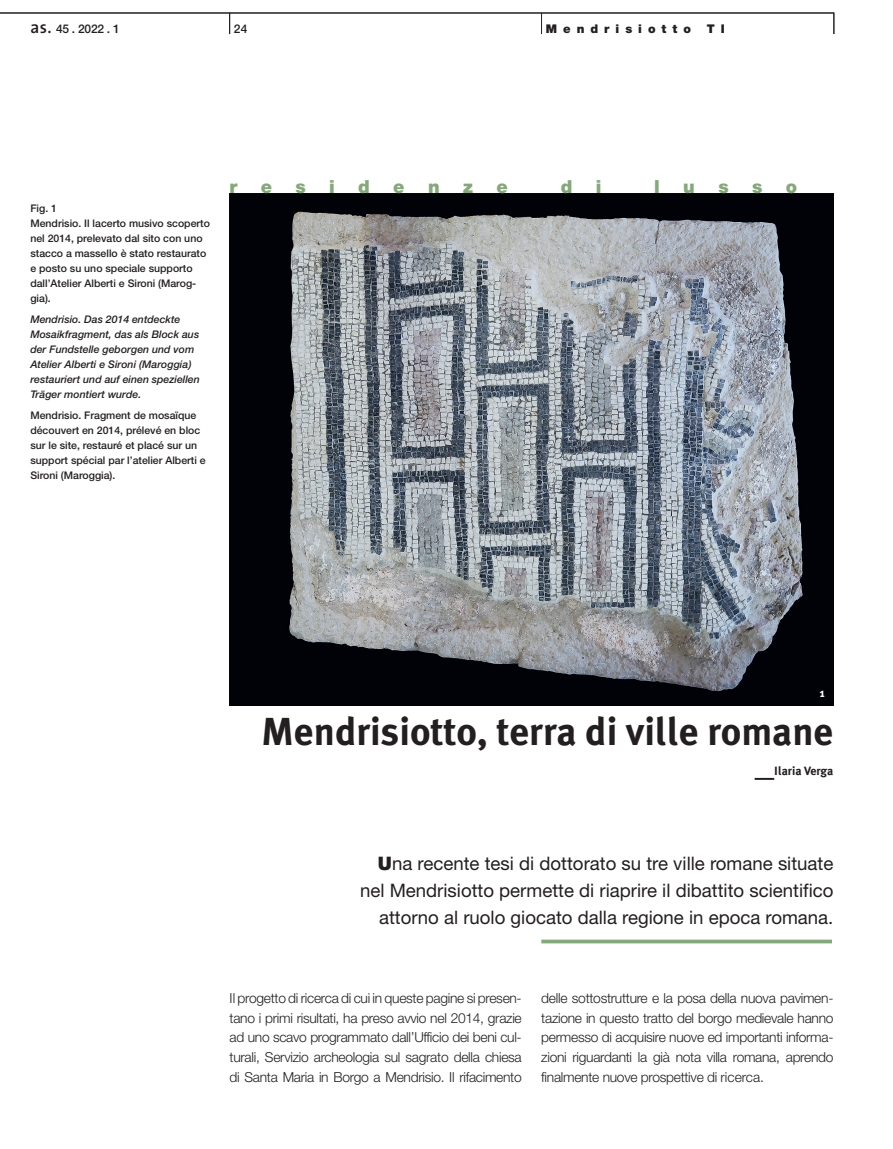
<style>
.page{position:relative;width:893px;height:1149px;background:#fff}
.page>*{position:absolute;margin:0;border:0;box-sizing:border-box;transform-origin:0 0}
.TITRE-chapitre-FR{font:700 39px "Meta Plus";color:#231f20}
.TITTRE-chapitre-aute{font:700 39px "Meta Plus";color:#231f20}
.CHAPÔ{font:18.6px/27px "Helvetica Neue LT Std";color:#231f20;text-align:right}
.TITRE-intro-image{font:900 18px "Helvetica Neue LT Std";color:#84a979}
.TEXTE-It-9_2{font:300 13.8px/19.8px "Helvetica Neue LT Std";letter-spacing:-.02em;color:#231f20;text-align:justify}
.t1{font:500 12px "Helvetica Neue LT Std";letter-spacing:-.02em;color:#231f20}
.t2{font:900 12px "Helvetica Neue LT Std";letter-spacing:.5em;color:#231f20}
.TITTRE-chapitre-aute-2{font:700 12px "Meta Plus";color:#231f20}
.No_PHOTO{font:700 12px "Meta Plus";color:#fff}
.LEGENDE-de{font:italic 500 10.5px/15px "Helvetica Neue LT Std";color:#231f20}
.LEGENDE-It{font:500 10.5px/15px "Helvetica Neue LT Std";color:#231f20}
.LEGENDES-fr{font:500 10.5px/15px "Helvetica Neue LT Std";color:#231f20}
.s1{font-family:"The Sans";font-weight:600;font-size:17.25px}
.s2{font-weight:900}
</style>
<div class="page">
<svg style="left:541px;top:939px;width:291px;height:4px"></svg>
<hr style="left:0;top:13px;width:834px;height:1px;background:#231f20">
<svg style="left:229px;top:14px;width:1px;height:20px"></svg>
<svg style="left:541px;top:14px;width:1px;height:20px"></svg>
<svg style="left:834px;top:13px;width:1px;height:21px"></svg>
<img style="left:230px;top:193px;width:603px;height:512px">
<p class="t1" style="left:30px;top:22px;width:91px"><span class="s1">as.</span> 45 . 2022 . 1</p>
<p class="t1" style="left:234px;top:22px;width:15px">24</p>
<p class="t2" style="left:546px;top:22px;width:147px">Mendrisiotto</p>
<p class="t2" style="left:707px;top:22px;width:20px">T I</p>
<p class="LEGENDE-It" style="left:30px;top:200px;width:28px">Fig. 1</p>
<p class="LEGENDE-It" style="left:30px;top:215px;width:181px">Mendrisio. Il lacerto musivo scoperto nel 2014, prelevato dal sito con uno stacco a massello è stato restaurato e posto su uno speciale supporto dall’Atelier Alberti e Sironi (Marog&shy;gia).</p>
<p class="LEGENDE-de" style="left:30px;top:311px;width:171px">Mendrisio. Das 2014 entdeckte<br>Mosaikfragment, das als Block aus der Fundstelle geborgen und vom<br>Atelier Alberti e Sironi (Maroggia) restauriert und auf einen speziellen<br>Träger montiert wurde.</p>
<p class="LEGENDES-fr" style="left:30px;top:407px;width:177px">Mendrisio. Fragment de mosaïque découvert en 2014, prélevé en bloc sur le site, restauré et placé sur un support spécial par l’atelier Alberti e<br>Sironi (Maroggia).</p>
<p class="TITRE-intro-image" style="left:230px;top:176px;width:9px">r</p>
<p class="TITRE-intro-image" style="left:261px;top:176px;width:13px">e</p>
<p class="TITRE-intro-image" style="left:295px;top:176px;width:12px">s</p>
<p class="TITRE-intro-image" style="left:329px;top:176px;width:7px">i</p>
<p class="TITRE-intro-image" style="left:358px;top:176px;width:13px">d</p>
<p class="TITRE-intro-image" style="left:393px;top:176px;width:13px">e</p>
<p class="TITRE-intro-image" style="left:428px;top:176px;width:13px">n</p>
<p class="TITRE-intro-image" style="left:463px;top:176px;width:12px">z</p>
<p class="TITRE-intro-image" style="left:496px;top:176px;width:13px">e</p>
<p class="TITRE-intro-image" style="left:561px;top:176px;width:13px">d</p>
<p class="TITRE-intro-image" style="left:596px;top:176px;width:7px">i</p>
<p class="TITRE-intro-image" style="left:654px;top:176px;width:7px">l</p>
<p class="TITRE-intro-image" style="left:683px;top:176px;width:13px">u</p>
<p class="TITRE-intro-image" style="left:718px;top:176px;width:12px">s</p>
<p class="TITRE-intro-image" style="left:752px;top:176px;width:12px">s</p>
<p class="TITRE-intro-image" style="left:786px;top:176px;width:13px">o</p>
<p class="No_PHOTO" style="left:820px;top:686px;width:6px">1</p>
<p class="TITRE-chapitre-FR" style="left:261px;top:709px;width:574px">Mendrisiotto, terra di ville romane</p>
<p class="TITTRE-chapitre-aute" style="left:755px;top:739px;width:21px">_</p>
<p class="TITTRE-chapitre-aute-2" style="left:774px;top:764px;width:61px">Ilaria Verga</p>
<p class="CHAPÔ" style="left:360px;top:848px;width:475px"><span class="s2">U</span>na recente tesi di dottorato su tre ville romane situate nel Mendrisiotto permette di riaprire il dibattito scientifico attorno al ruolo giocato dalla regione in epoca romana.</p>
<p class="TEXTE-It-9_2" style="left:230px;top:987px;width:294px">Il progetto di ricerca di cui in queste pagine si presen&shy;tano i primi risultati, ha preso avvio nel 2014, grazie ad uno scavo programmato dall’Ufficio dei beni cul&shy;turali, Servizio archeologia sul sagrato della chiesa di Santa Maria in Borgo a Mendrisio. Il rifacimento</p>
<p class="TEXTE-It-9_2" style="left:541px;top:987px;width:294px">delle sottostrutture e la posa della nuova pavimen&shy;tazione in questo tratto del borgo medievale hanno permesso di acquisire nuove ed importanti informa&shy;zioni riguardanti la già nota villa romana, aprendo finalmente nuove prospettive di ricerca.</p>
</div>
